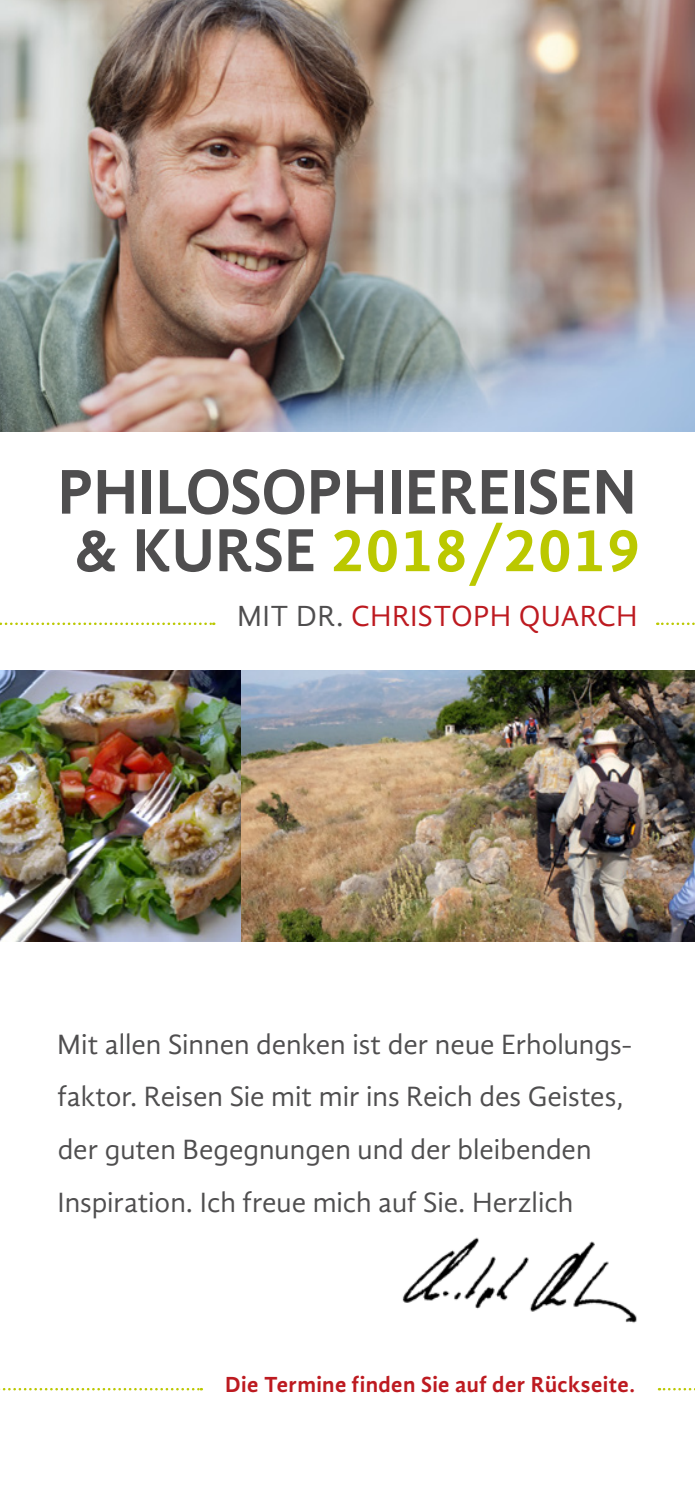
<style>
.page{position:relative;width:695px;height:1489px;background:#fff}
.page>*{position:absolute;margin:0;border:0;box-sizing:border-box;transform-origin:0 0}
.t1{font:700 65px "Gandhi Sans";letter-spacing:-.01em;color:#4f4e4f}
.t2{font:700 62.5px "Gandhi Sans";color:#bbc800}
.t3{font:30px "Gandhi Sans";letter-spacing:.005em;color:#bd1a20}
.t4{font:28.75px/52.5px "Gandhi Sans";color:#4f4e4f}
.t5{font:700 22.5px "Gandhi Sans";letter-spacing:.02em;color:#bd1a20}
.s1{color:#4f4e4f}
</style>
<div class="page">
<img style="left:0;top:0;width:694px;height:431px">
<svg style="left:0;top:1388px;width:202px;height:2px"></svg>
<svg style="left:0;top:622px;width:214px;height:3px"></svg>
<svg style="left:659px;top:1388px;width:36px;height:2px"></svg>
<svg style="left:657px;top:622px;width:38px;height:3px"></svg>
<img style="left:0;top:671px;width:694px;height:270px">
<img style="left:402px;top:1237px;width:235px;height:86px">
<h1 class="t1" style="left:57px;top:454px;width:581px">PHILOSOPHIEREISEN</h1>
<h2 class="t2" style="left:75px;top:514px;width:566px"><span class="s1">&amp; KURSE</span> 2018/2019</h2>
<p class="t3" style="left:237px;top:599px;width:402px"><span class="s1">MIT DR.</span> CHRISTOPH QUARCH</p>
<p class="t4" style="left:57px;top:1018px;width:576px">Mit allen Sinnen denken ist der neue Erholungs&shy;faktor. Reisen Sie mit mir ins Reich des Geistes, der guten Begegnungen und der bleibenden Inspiration. Ich freue mich auf Sie. Herzlich</p>
<p class="t5" style="left:225px;top:1370px;width:411px">Die Termine finden Sie auf der Rückseite.</p>
</div>
